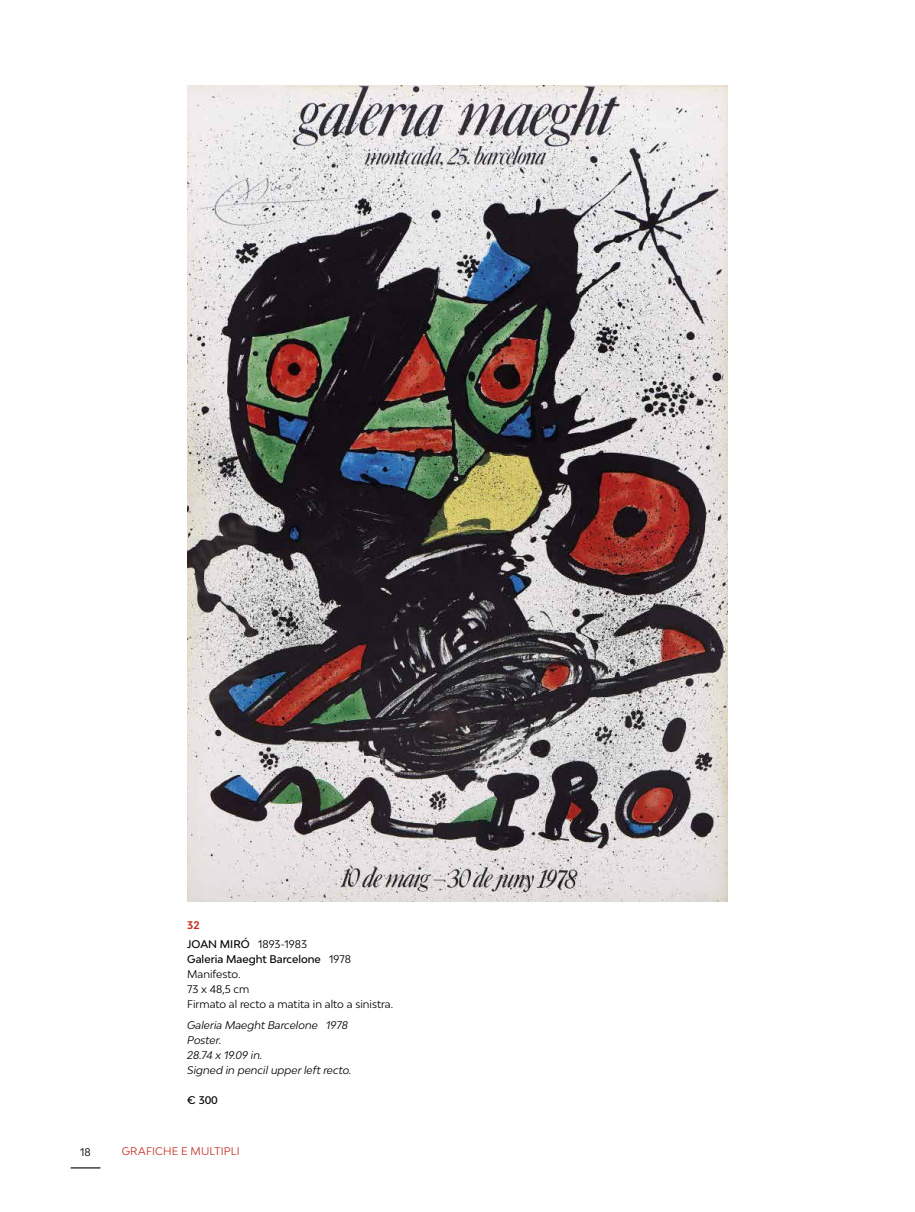
<style>
.page{position:relative;width:915px;height:1212px;background:#fff}
.page>*{position:absolute;margin:0;border:0;box-sizing:border-box;transform-origin:0 0}
.t1{font:10.5px/15px "Bw Modelica";color:#000}
.t2{font:italic 10.5px/15px "Bw Modelica";color:#000}
.t3{font:10.5px "Bw Modelica";letter-spacing:.015em;color:#c42d22}
.t4{font:500 10.5px "Bw Modelica";color:#000}
.s1{font-weight:700;color:#c42d22}
.s2{font-weight:500}
</style>
<div class="page">
<img style="left:188px;top:85px;width:539px;height:816px">
<svg style="left:71px;top:1167px;width:29px;height:1px"></svg>
<p class="t1" style="left:187px;top:915px;width:121px;line-height:19.2px"><span class="s1">32<br></span><span class="s2">JOAN MIRÓ</span> 1893-1983</p>
<p class="t1" style="left:187px;top:951px;width:207px"><span class="s2">Galeria Maeght Barcelone</span> 1978<br>Manifesto.<br>73 x 48,5 cm<br>Firmato al recto a matita in alto a sinistra.</p>
<p class="t2" style="left:187px;top:1017px;width:166px">Galeria Maeght Barcelone 1978<br>Poster.<br>28.74 x 19.09 in.<br>Signed in pencil upper left recto.</p>
<p class="t4" style="left:187px;top:1093px;width:32px">€ 300</p>
<p class="t1" style="left:80px;top:1145px;width:12px">18</p>
<p class="t3" style="left:122px;top:1144px;width:119px">GRAFICHE E MULTIPLI</p>
</div>
